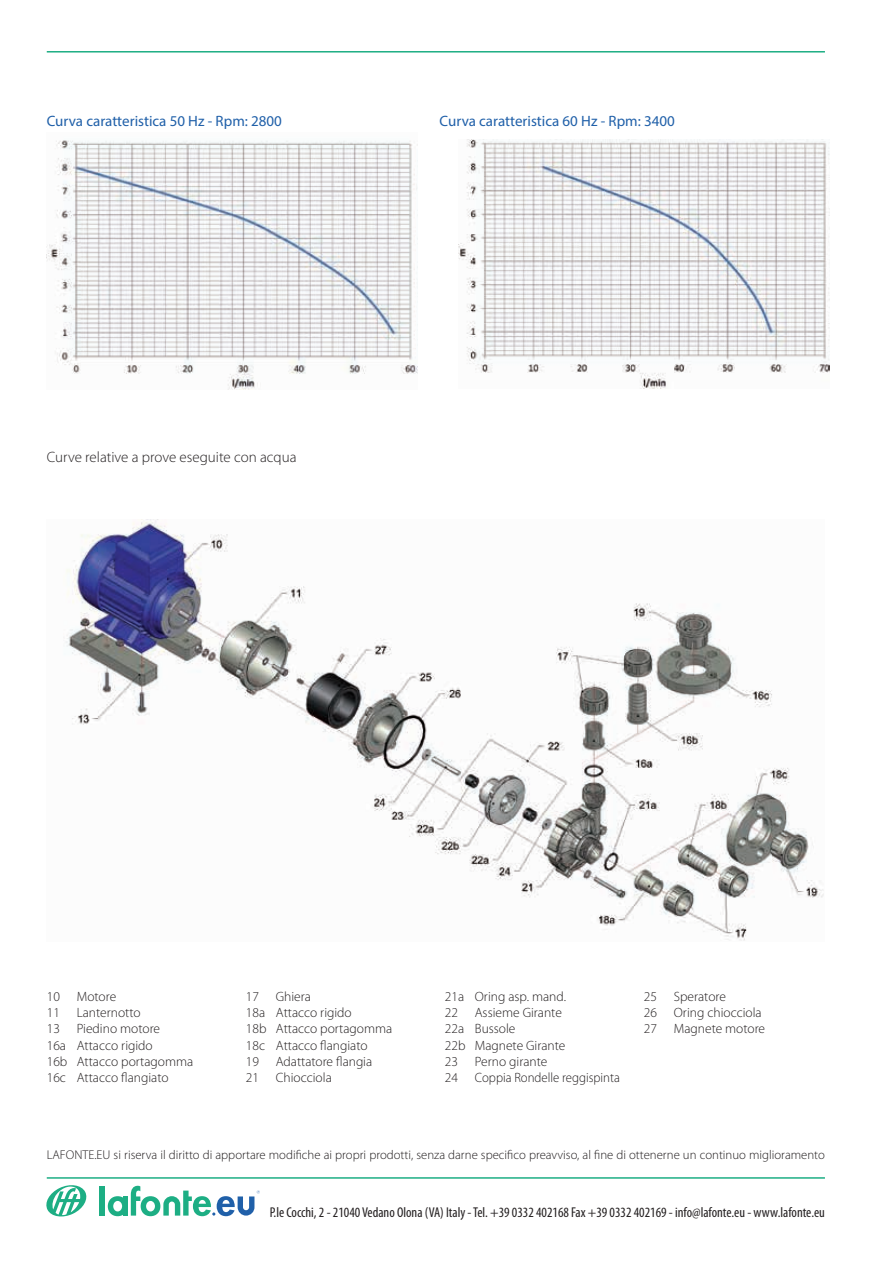
<style>
.page{position:relative;width:893px;height:1263px;background:#fff}
.page>*{position:absolute;margin:0;border:0;box-sizing:border-box;transform-origin:0 0}
.t1{font:15px "Myriad Pro";color:#2060a9}
.t2{font:300 15px "Myriad Pro";color:#231f20}
.t3{font:condensed 14.25px "Myriad Pro";color:#231f20}
.t4{font:300 13.5px/16.2px "Myriad Pro";color:#231f20}
.t5{font:300 12.75px "Myriad Pro";color:#231f20}
</style>
<div class="page">
<hr style="left:47px;top:1177px;width:778px;height:2px;background:#1dae84">
<hr style="left:47px;top:51px;width:778px;height:2px;background:#1dae84">
<svg style="left:46px;top:1185px;width:41px;height:32px"></svg>
<div style="left:99px;top:1186px;width:6px;height:29px;background:#1dae84"></div>
<svg style="left:108px;top:1186px;width:152px;height:30px"></svg>
<img style="left:65px;top:519px;width:759px;height:422px">
<img style="left:47px;top:140px;width:371px;height:249px">
<img style="left:458px;top:139px;width:371px;height:249px">
<p class="t1" style="left:47px;top:112px;width:237px">Curva caratteristica 50 Hz - Rpm: 2800</p>
<p class="t1" style="left:440px;top:112px;width:237px">Curva caratteristica 60 Hz - Rpm: 3400</p>
<p class="t2" style="left:47px;top:449px;width:251px">Curve relative a prove eseguite con acqua</p>
<p class="t4" style="left:47px;top:988px;width:148px">10 Motore<br>11 Lanternotto<br>13 Piedino motore<br>16a Attacco rigido<br>16b Attacco portagomma<br>16c Attacco flangiato</p>
<p class="t4" style="left:246px;top:988px;width:148px">17 Ghiera<br>18a Attacco rigido<br>18b Attacco portagomma<br>18c Attacco flangiato<br>19 Adattatore flangia<br>21 Chiocciola</p>
<p class="t4" style="left:445px;top:988px;width:177px">21a Oring asp. mand.<br>22 Assieme Girante<br>22a Bussole<br>22b Magnete Girante<br>23 Perno girante<br>24 Coppia Rondelle reggispinta</p>
<p class="t4" style="left:644px;top:988px;width:123px">25 Speratore<br>26 Oring chiocciola<br>27 Magnete motore</p>
<p class="t5" style="left:47px;top:1147px;width:780px">LAFONTE.EU si riserva il diritto di apportare modifiche ai propri prodotti, senza darne specifico preavviso, al fine di ottenerne un continuo miglioramento</p>
<p class="t3" style="left:270px;top:1204px;width:557px">P.le Cocchi, 2 - 21040 Vedano Olona (VA) Italy - Tel. +39 0332 402168 Fax +39 0332 402169 - info@lafonte.eu - www.lafonte.eu</p>
</div>
